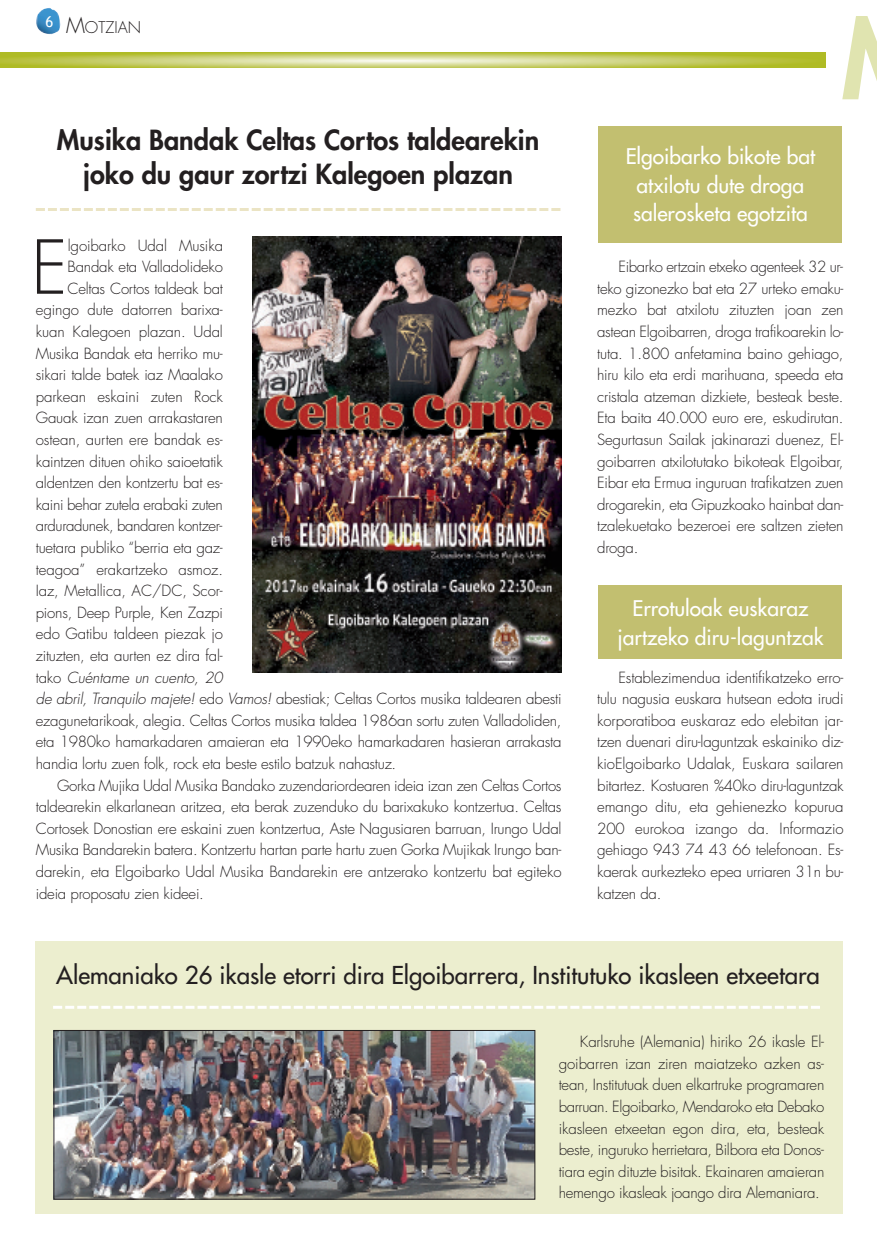
<style>
.page{position:relative;width:877px;height:1247px;background:#fff}
.page>*{position:absolute;margin:0;border:0;box-sizing:border-box;transform-origin:0 0}
.t1{font:300 72.3px "Futura";color:#231f20}
.t2{font:800 27px/34.5px "Futura";color:#231f20;text-align:center}
.t3{font:24px "Futura";color:#231f20}
.t4{font:21px/28.5px "Futura";color:#fff;text-align:center}
.t5{font:300 15.75px "Futura";color:#231f20}
.t6{font:300 15px/21.6px "Futura";letter-spacing:-.015em;color:#231f20;text-align:justify}
.t7{font:italic 300 15px "Futura";letter-spacing:-.01em;color:#231f20}
.s1{font-size:21px}
.s2{font-style:normal}
.s3{font-style:italic}
</style>
<div class="page">
<img style="left:36px;top:8px;width:24px;height:26px">
<svg style="left:0;top:53px;width:825px;height:15px;background:#c6cd69"></svg>
<svg style="left:842px;top:16px;width:35px;height:84px;fill:#e0e4b0"></svg>
<div style="left:35px;top:941px;width:807px;height:273px;background:#eceecf"></div>
<svg style="left:36px;top:208px;width:524px;height:3px"></svg>
<svg style="left:53px;top:1006px;width:767px;height:3px"></svg>
<div style="left:598px;top:126px;width:243px;height:117px;background:#c2bf70"></div>
<div style="left:598px;top:585px;width:243px;height:73px;background:#c2bf70"></div>
<img style="left:56px;top:1032px;width:477px;height:165px">
<div style="left:54px;top:1030px;width:481px;height:169px;border:1px solid #231f20"></div>
<img style="left:253px;top:237px;width:308px;height:435px">
<p class="t5" style="left:45px;top:20px;width:97px"><sup>6</sup> <span class="s1">M</span>OTZIAN</p>
<h2 class="t2" style="left:57px;top:125px;width:484px">Musika Bandak Celtas Cortos taldearekin joko du gaur zortzi Kalegoen plazan</h2>
<h1 class="t1" style="left:31px;top:234px;width:38px">E</h1>
<p class="t6" style="left:68px;top:235px;width:157px">lgoibarko Udal Musika</p>
<p class="t6" style="left:68px;top:257px;width:157px">Bandak eta Valladolideko</p>
<p class="t6" style="left:68px;top:279px;width:157px">Celtas Cortos taldeak bat</p>
<p class="t6" style="left:36px;top:300px;width:188px">egingo dute datorren barixa-</p>
<p class="t6" style="left:36px;top:322px;width:189px">kuan Kalegoen plazan. Udal</p>
<p class="t6" style="left:36px;top:343px;width:188px">Musika Bandak eta herriko mu-</p>
<p class="t6" style="left:36px;top:365px;width:189px">sikari talde batek iaz Maalako</p>
<p class="t6" style="left:36px;top:387px;width:189px">parkean eskaini zuten Rock</p>
<p class="t6" style="left:36px;top:408px;width:189px">Gauak izan zuen arrakastaren</p>
<p class="t6" style="left:36px;top:430px;width:188px">ostean, aurten ere bandak es-</p>
<p class="t6" style="left:36px;top:451px;width:189px">kaintzen dituen ohiko saioetatik</p>
<p class="t6" style="left:36px;top:473px;width:188px">aldentzen den kontzertu bat es-</p>
<p class="t6" style="left:36px;top:495px;width:189px">kaini behar zutela erabaki zuten</p>
<p class="t6" style="left:36px;top:516px;width:188px">arduradunek, bandaren kontzer-</p>
<p class="t6" style="left:36px;top:538px;width:188px">tuetara publiko “berria eta gaz-</p>
<p class="t6" style="left:36px;top:559px;width:189px">teagoa” erakartzeko asmoz.</p>
<p class="t6" style="left:36px;top:581px;width:188px">Iaz, Metallica, AC/DC, Scor-</p>
<p class="t6" style="left:36px;top:603px;width:189px">pions, Deep Purple, Ken Zazpi</p>
<p class="t6" style="left:36px;top:624px;width:189px">edo Gatibu taldeen piezak jo</p>
<p class="t6" style="left:36px;top:646px;width:188px">zituzten, eta aurten ez dira fal-</p>
<p class="t7" style="left:36px;top:670px;width:189px"><span class="s2">tako</span> Cuéntame un cuento, 20</p>
<p class="t6" style="left:36px;top:689px;width:527px"><span class="s3">de abril, Tranquilo majete!</span> edo <span class="s3">Vamos!</span> abestiak; Celtas Cortos musika taldearen abesti</p>
<p class="t6" style="left:36px;top:711px;width:527px">ezagunetarikoak, alegia. Celtas Cortos musika taldea 1986an sortu zuten Valladoliden,</p>
<p class="t6" style="left:36px;top:732px;width:527px">eta 1980ko hamarkadaren amaieran eta 1990eko hamarkadaren hasieran arrakasta</p>
<p class="t6" style="left:36px;top:754px;width:362px">handia lortu zuen folk, rock eta beste estilo batzuk nahastuz.</p>
<p class="t6" style="left:57px;top:775px;width:506px">Gorka Mujika Udal Musika Bandako zuzendariordearen ideia izan zen Celtas Cortos</p>
<p class="t6" style="left:36px;top:797px;width:527px">taldearekin elkarlanean aritzea, eta berak zuzenduko du barixakuko kontzertua. Celtas</p>
<p class="t6" style="left:36px;top:819px;width:527px">Cortosek Donostian ere eskaini zuen kontzertua, Aste Nagusiaren barruan, Irungo Udal</p>
<p class="t6" style="left:36px;top:840px;width:527px">Musika Bandarekin batera. Kontzertu hartan parte hartu zuen Gorka Mujikak Irungo ban-</p>
<p class="t6" style="left:36px;top:862px;width:527px">darekin, eta Elgoibarko Udal Musika Bandarekin ere antzerako kontzertu bat egiteko</p>
<p class="t6" style="left:36px;top:883px;width:170px">ideia proposatu zien kideei.</p>
<h3 class="t4" style="left:626px;top:143px;width:191px">Elgoibarko bikote bat atxilotu dute droga salerosketa egotzita</h3>
<p class="t6" style="left:597px;top:257px;width:248px;text-indent:21px">Eibarko ertzain etxeko agenteek 32 ur&shy;teko gizonezko bat eta 27 urteko emaku&shy;mezko bat atxilotu zituzten joan zen astean Elgoibarren, droga trafikoarekin lo&shy;tuta. 1.800 anfetamina baino gehiago, hiru kilo eta erdi marihuana, speeda eta cristala atzeman dizkiete, besteak beste.<br>Eta baita 40.000 euro ere, eskudirutan.<br>Segurtasun Sailak jakinarazi duenez, El&shy;goibarren atxilotutako bikoteak Elgoibar, Eibar eta Ermua inguruan trafikatzen zuen drogarekin, eta Gipuzkoako hainbat dan&shy;tzalekuetako bezeroei ere saltzen zieten droga.</p>
<h3 class="t4" style="left:617px;top:595px;width:207px">Errotuloak euskaraz jartzeko diru-laguntzak</h3>
<p class="t6" style="left:597px;top:667px;width:248px;text-indent:21px">Establezimendua identifikatzeko erro&shy;tulu nagusia euskara hutsean edota irudi korporatiboa euskaraz edo elebitan jar&shy;tzen duenari diru-laguntzak eskainiko diz&shy;kioElgoibarko Udalak, Euskara sailaren bitartez. Kostuaren %40ko diru-laguntzak emango ditu, eta gehienezko kopurua 200 eurokoa izango da. Informazio gehiago 943 74 43 66 telefonoan. Es&shy;kaerak aurkezteko epea urriaren 31n bu&shy;katzen da.</p>
<h3 class="t3" style="left:56px;top:963px;width:765px">Alemaniako 26 ikasle etorri dira Elgoibarrera, Institutuko ikasleen etxeetara</h3>
<p class="t6" style="left:559px;top:1032px;width:267px;text-indent:21px">Karlsruhe (Alemania) hiriko 26 ikasle El&shy;goibarren izan ziren maiatzeko azken as&shy;tean, Institutuak duen elkartruke programaren barruan. Elgoibarko, Mendaroko eta Debako ikasleen etxeetan egon dira, eta, besteak beste, inguruko herrietara, Bilbora eta Donos&shy;tiara egin dituzte bisitak. Ekainaren amaieran hemengo ikasleak joango dira Alemaniara.</p>
</div>
